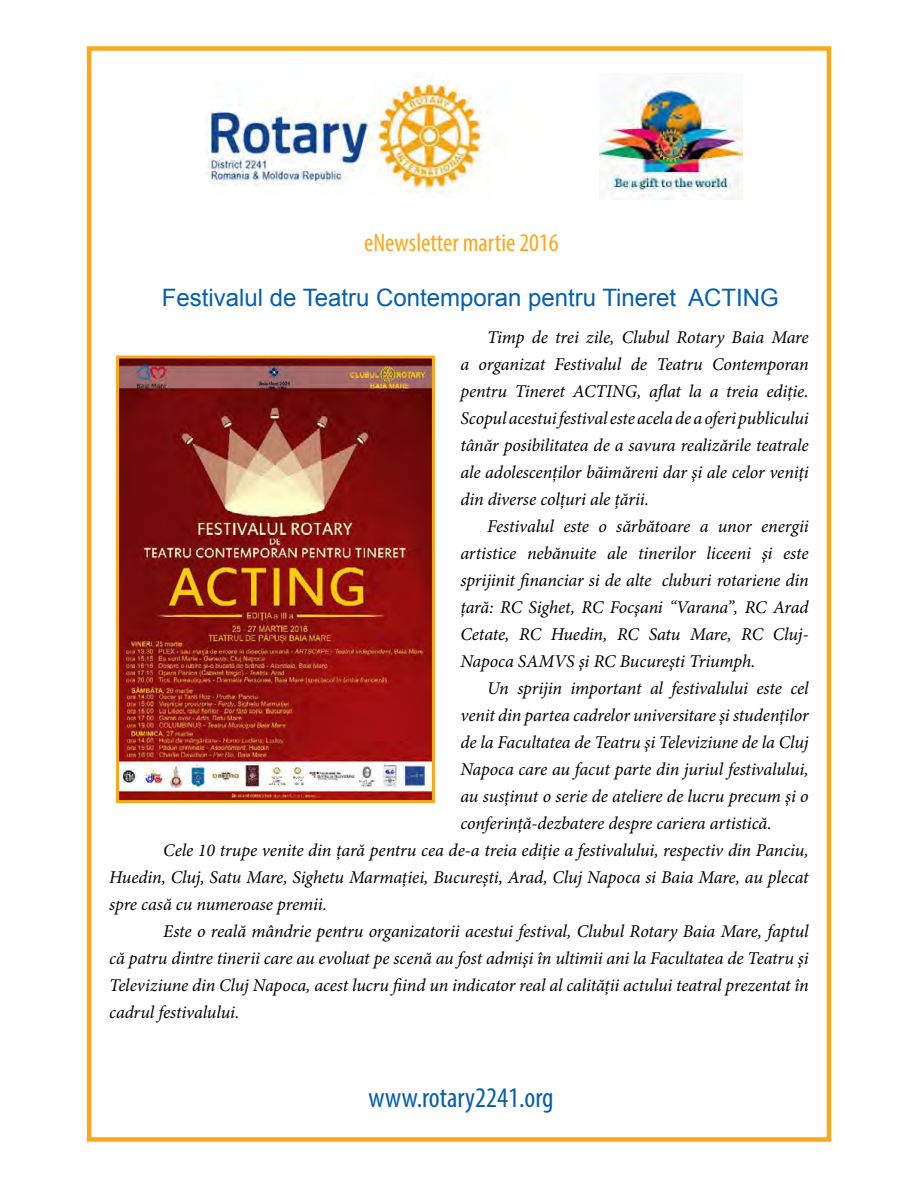
<style>
.page{position:relative;width:918px;height:1188px;background:#fff}
.page>*{position:absolute;margin:0;border:0;box-sizing:border-box;transform-origin:0 0}
.t1{font:condensed 28.5px "Myriad Pro";color:#065fab}
.t2{font:condensed 25.5px "Myriad Pro";color:#faa81c}
.t3{font:24px "Arial";color:#065fab}
.t4{font:italic 18px/27px "Minion Pro";letter-spacing:-.01em;color:#000;text-align:justify}
</style>
<div class="page">
<div style="left:87px;top:46px;width:744px;height:1096px;border:4px solid #faa81c"></div>
<img style="left:206px;top:74px;width:292px;height:120px">
<img style="left:599px;top:73px;width:143px;height:127px">
<img style="left:120px;top:359px;width:311px;height:440px">
<div style="left:116px;top:355px;width:319px;height:448px;border:3px solid #faa81c"></div>
<h2 class="t2" style="left:364px;top:227px;width:196px">eNewsletter martie 2016</h2>
<h3 class="t3" style="left:162px;top:282px;width:619px">Festivalul de Teatru Contemporan pentru Tineret ACTING</h3>
<p class="t4" style="left:460px;top:324px;width:350px;text-indent:27px">Timp de trei zile, Clubul Rotary Baia Mare a organizat Festivalul de Teatru Contemporan pentru Tineret ACTING, aflat la a treia ediţie.<br>Scopul acestui festival este acela de a oferi publicului tânăr posibilitatea de a savura realizările teatrale ale adolescenţilor băimăreni dar şi ale celor veniţi din diverse colţuri ale ţării.</p>
<p class="t4" style="left:460px;top:513px;width:350px;text-indent:27px">Festivalul este o sărbătoare a unor energii artistice nebănuite ale tinerilor liceeni şi este sprijinit financiar si de alte cluburi rotariene din ţară: RC Sighet, RC Focşani “Varana”, RC Arad Cetate, RC Huedin, RC Satu Mare, RC Cluj-Napoca SAMVS şi RC Bucureşti Triumph.</p>
<p class="t4" style="left:487px;top:675px;width:323px">Un sprijin important al festivalului este cel</p>
<p class="t4" style="left:460px;top:702px;width:350px">venit din partea cadrelor universitare şi studenţilor</p>
<p class="t4" style="left:460px;top:729px;width:350px">de la Facultatea de Teatru şi Televiziune de la Cluj</p>
<p class="t4" style="left:460px;top:756px;width:350px">Napoca care au facut parte din juriul festivalului,</p>
<p class="t4" style="left:460px;top:783px;width:350px">au susţinut o serie de ateliere de lucru precum şi o</p>
<p class="t4" style="left:460px;top:810px;width:313px">conferinţă-dezbatere despre cariera artistică.</p>
<p class="t4" style="left:163px;top:837px;width:647px">Cele 10 trupe venite din ţară pentru cea de-a treia ediţie a festivalului, respectiv din Panciu,</p>
<p class="t4" style="left:109px;top:864px;width:701px">Huedin, Cluj, Satu Mare, Sighetu Marmaţiei, București, Arad, Cluj Napoca si Baia Mare, au plecat</p>
<p class="t4" style="left:109px;top:891px;width:219px">spre casă cu numeroase premii.</p>
<p class="t4" style="left:163px;top:918px;width:647px">Este o reală mândrie pentru organizatorii acestui festival, Clubul Rotary Baia Mare, faptul</p>
<p class="t4" style="left:109px;top:945px;width:701px">că patru dintre tinerii care au evoluat pe scenă au fost admişi în ultimii ani la Facultatea de Teatru şi</p>
<p class="t4" style="left:109px;top:972px;width:701px">Televiziune din Cluj Napoca, acest lucru fiind un indicator real al calităţii actului teatral prezentat în</p>
<p class="t4" style="left:109px;top:999px;width:131px">cadrul festivalului.</p>
<h1 class="t1" style="left:368px;top:1080px;width:187px">www.rotary2241.org</h1>
</div>
